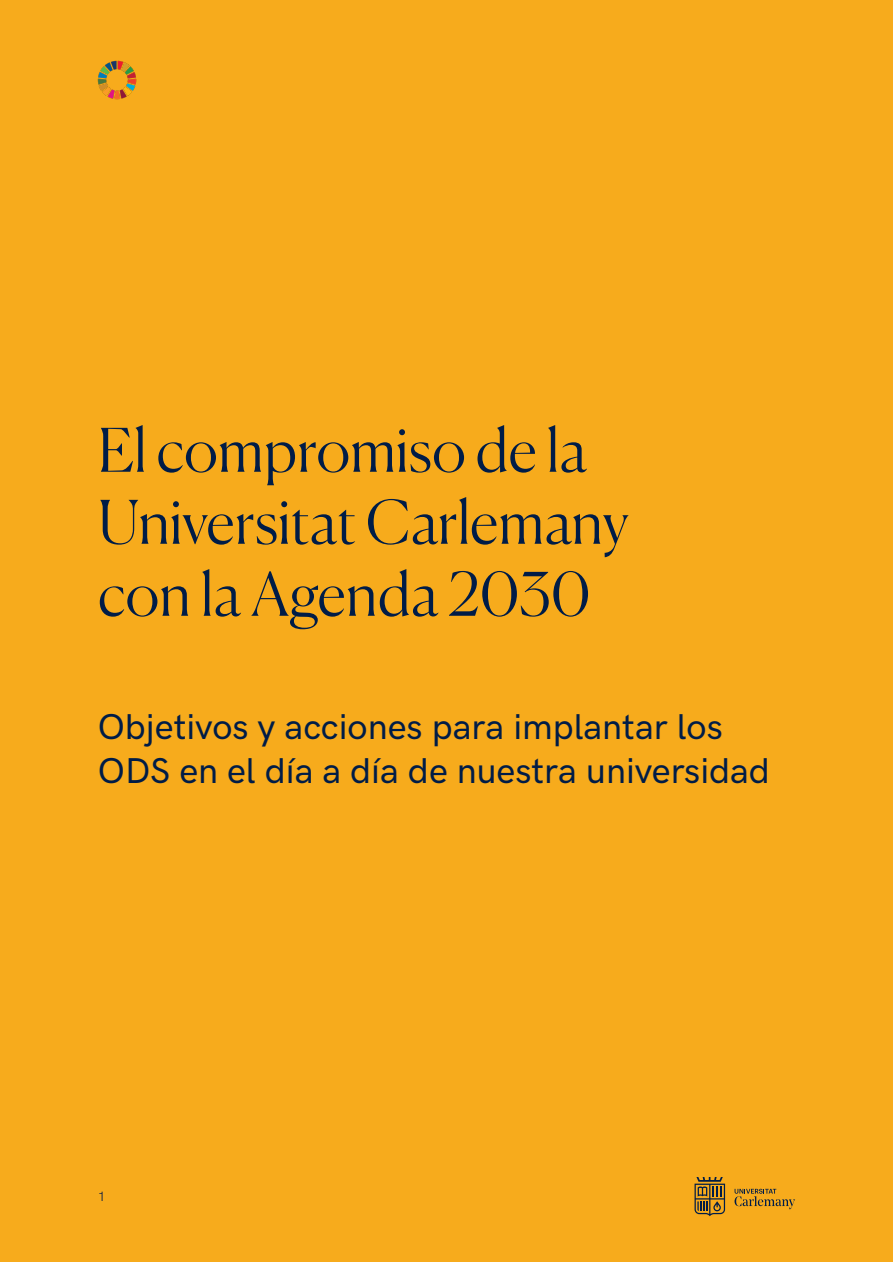
<style>
.page{position:relative;width:893px;height:1263px;background:#fff}
.page>*{position:absolute;margin:0;border:0;box-sizing:border-box;transform-origin:0 0}
.t1{font:300 60px "Canela";color:#001c47}
.t2{font:500 36px/43.2px "HK Grotesk";color:#001c47}
.t3{font:13.5px "HK Grotesk";color:#0f2044}
</style>
<div class="page">
<div style="left:0;top:1px;width:893px;height:1261px;background:#f7ab1c"></div>
<svg style="left:694px;top:1177px;width:31px;height:39px"></svg>
<svg style="left:734px;top:1189px;width:61px;height:20px"></svg>
<img style="left:98px;top:60px;width:38px;height:39px">
<p class="t1" style="left:98px;top:403px;width:491px">El compromiso de la</p>
<p class="t1" style="left:98px;top:475px;width:532px">Universitat Carlemany</p>
<p class="t1" style="left:98px;top:547px;width:494px">con la Agenda 2030</p>
<p class="t2" style="left:98px;top:703px;width:674px">Objetivos y acciones para implantar los<br>ODS en el día a día de nuestra universidad</p>
<p class="t3" style="left:98px;top:1186px;width:9px">1</p>
</div>
